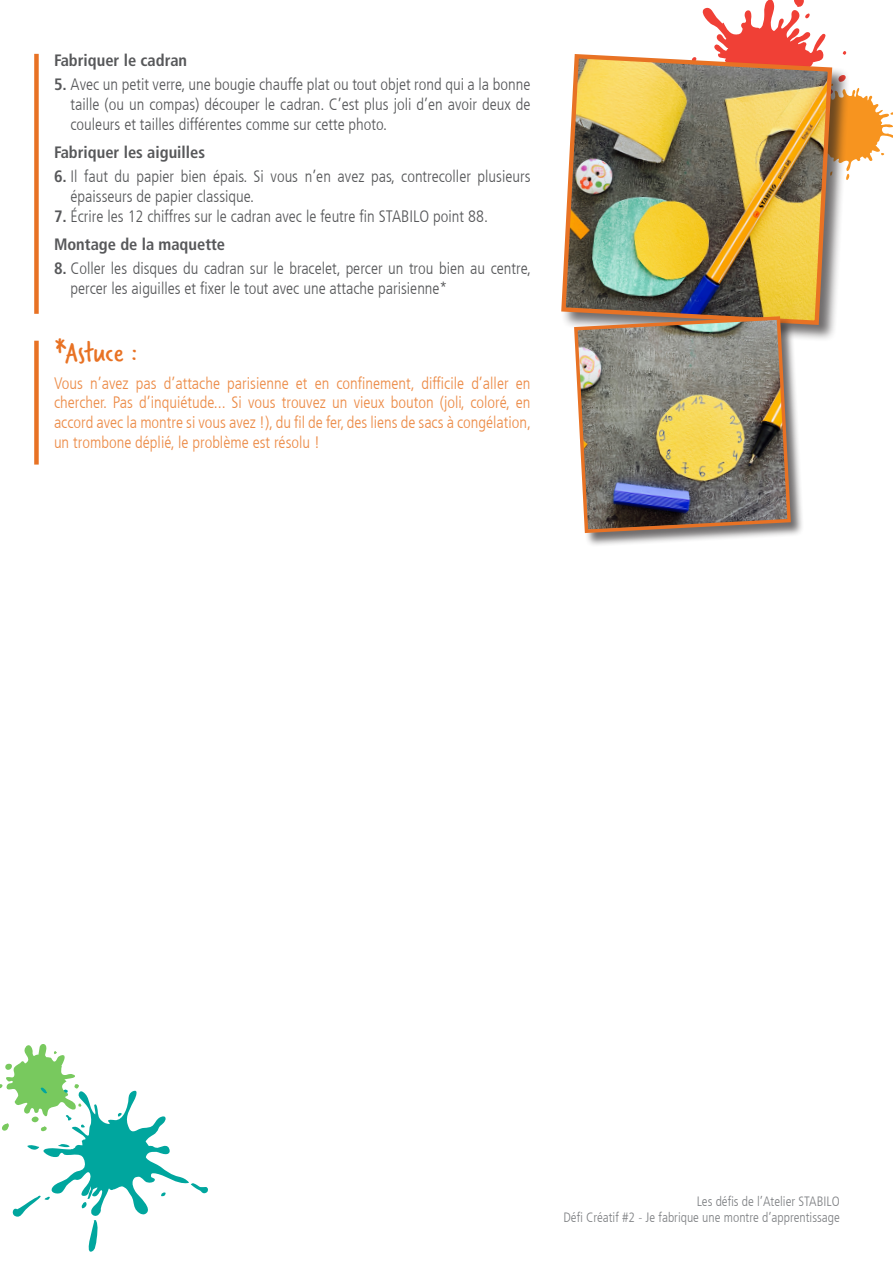
<style>
.page{position:relative;width:893px;height:1263px;background:#fff}
.page>*{position:absolute;margin:0;border:0;box-sizing:border-box;transform-origin:0 0}
.t1{font:30px "Verveine Corp";color:#e87224}
.t2{font:300 condensed 16.5px/19.8px "Frutiger LT Com";color:#57585a}
.t3{font:300 condensed 16.5px/19.8px "Frutiger LT Com";color:#ec8b47;text-align:justify}
.t4{font:700 condensed 16.5px "Frutiger LT Com";color:#57585a}
.t5{font:300 condensed 13.5px "Frutiger LT Com";color:#808285}
.s1{font-weight:700}
</style>
<div class="page">
<svg style="left:0;top:1044px;width:208px;height:208px"></svg>
<svg style="left:702px;top:0;width:191px;height:167px"></svg>
<div style="left:34px;top:54px;width:5px;height:260px;background:#e87224"></div>
<div style="left:34px;top:341px;width:5px;height:124px;background:#e87224"></div>
<div style="left:561px;top:54px;width:289px;height:288px;background:#231f20;opacity:.65"></div>
<img style="left:561px;top:52px;width:273px;height:275px">
<div style="left:574px;top:316px;width:230px;height:231px;background:#231f20;opacity:.65"></div>
<img style="left:572px;top:314px;width:221px;height:221px">
<p class="t4" style="left:54px;top:50px;width:135px">Fabriquer le cadran</p>
<p class="t2" style="left:71px;top:74px;width:461px;text-align:justify;text-indent:-17px"><span class="s1">5.</span> Avec un petit verre, une bougie chauffe plat ou tout objet rond qui a la bonne taille (ou un compas) découper le cadran. C’est plus joli d’en avoir deux de couleurs et tailles différentes comme sur cette photo.</p>
<p class="t4" style="left:54px;top:142px;width:153px">Fabriquer les aiguilles</p>
<p class="t2" style="left:71px;top:166px;width:461px;text-indent:-17px"><span class="s1">6.</span> Il faut du papier bien épais. Si vous n’en avez pas, contrecoller plusieurs épaisseurs de papier classique.</p>
<p class="t2" style="left:54px;top:206px;width:435px"><span class="s1">7.</span> Écrire les 12 chiffres sur le cadran avec le feutre fin STABILO point 88.</p>
<p class="t4" style="left:54px;top:234px;width:173px">Montage de la maquette</p>
<p class="t2" style="left:71px;top:258px;width:462px;text-indent:-17px"><span class="s1">8.</span> Coller les disques du cadran sur le bracelet, percer un trou bien au centre, percer les aiguilles et fixer le tout avec une attache parisienne*</p>
<p class="t1" style="left:54px;top:332px;width:85px">*Astuce :</p>
<p class="t3" style="left:54px;top:373px;width:479px">Vous n’avez pas d’attache parisienne et en confinement, difficile d’aller en chercher. Pas d’inquiétude... Si vous trouvez un vieux bouton (joli, coloré, en accord avec la montre si vous avez !), du fil de fer, des liens de sacs à congélation, un trombone déplié, le problème est résolu !</p>
<p class="t5" style="left:697px;top:1193px;width:145px">Les défis de l’Atelier STABILO</p>
<p class="t5" style="left:563px;top:1209px;width:278px">Défi Créatif #2 - Je fabrique une montre d’apprentissage</p>
</div>
